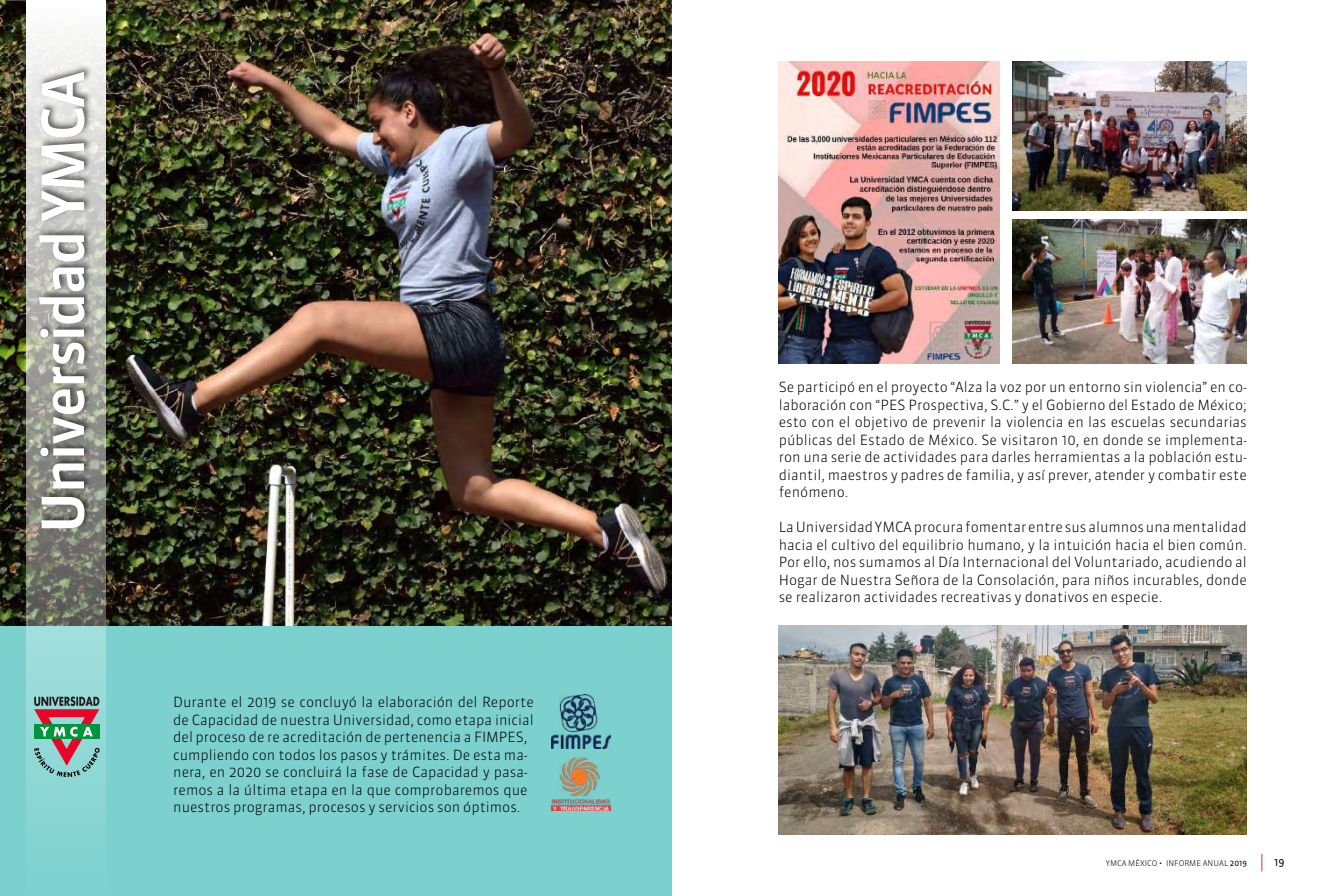
<style>
.page{position:relative;width:1344px;height:896px;background:#fff}
.page>*{position:absolute;margin:0;border:0;box-sizing:border-box;transform-origin:0 0}
.t1{font:500 57.75px "Sanuk";letter-spacing:-.03em;color:#fff}
.t2{font:300 14px/17.5px "Sanuk";color:#000;text-align:justify}
.t3{font:10.5px "Sanuk";color:#000}
.t4{font:300 7.88px "Sanuk";color:#000}
.s1{font-weight:500;font-size:10.5px}
.s2{font-weight:400}
</style>
<div class="page">
<svg style="left:1262px;top:854px;width:1px;height:18px"></svg>
<div style="left:0;top:0;width:672px;height:896px;background:#7cd1cf"></div>
<img style="left:0;top:0;width:672px;height:626px">
<div style="left:26px;top:0;width:79px;height:896px;background:#83d3d1"></div>
<img style="left:778px;top:61px;width:222px;height:302px">
<img style="left:1012px;top:219px;width:235px;height:144px">
<img style="left:1012px;top:61px;width:235px;height:149px">
<img style="left:779px;top:626px;width:468px;height:209px">
<img style="left:26px;top:0;width:84px;height:807px">
<svg style="left:34px;top:697px;width:66px;height:80px"></svg>
<img style="left:552px;top:695px;width:59px;height:53px">
<img style="left:551px;top:758px;width:60px;height:53px">
<h1 class="t1" style="left:27px;top:534px;width:464px;rotate:-90deg">Universidad YMCA</h1>
<p class="t2" style="left:173px;top:694px;width:362px;text-align:left">Durante el 2019 se concluyó la elaboración del Reporte de Capacidad de nuestra Universidad, como etapa inicial del proceso de re acreditación de pertenencia a FIMPES, cumpliendo con todos los pasos y trámites. De esta ma&shy;nera, en 2020 se concluirá la fase de Capacidad y pasa&shy;remos a la última etapa en la que comprobaremos que nuestros programas, procesos y servicios son óptimos.</p>
<p class="t2" style="left:779px;top:379px;width:470px">Se participó en el proyecto “Alza la voz por un entorno sin violencia” en co&shy;laboración con “PES Prospectiva, S.C.” y el Gobierno del Estado de México; esto con el objetivo de prevenir la violencia en las escuelas secundarias públicas del Estado de México. Se visitaron 10, en donde se implementa&shy;ron una serie de actividades para darles herramientas a la población estu&shy;diantil, maestros y padres de familia, y así prever, atender y combatir este fenómeno.</p>
<p class="t2" style="left:779px;top:519px;width:470px">La Universidad YMCA procura fomentar entre sus alumnos una mentalidad hacia el cultivo del equilibrio humano, y la intuición hacia el bien común.<br>Por ello, nos sumamos al Día Internacional del Voluntariado, acudiendo al Hogar de Nuestra Señora de la Consolación, para niños incurables, donde se realizaron actividades recreativas y donativos en especie.</p>
<p class="t4" style="left:1106px;top:858px;width:143px">YMCA MÉXICO <span class="s1">·</span> INFORME ANUAL <span class="s2">2019</span></p>
<p class="t3" style="left:1274px;top:855px;width:12px">19</p>
</div>
